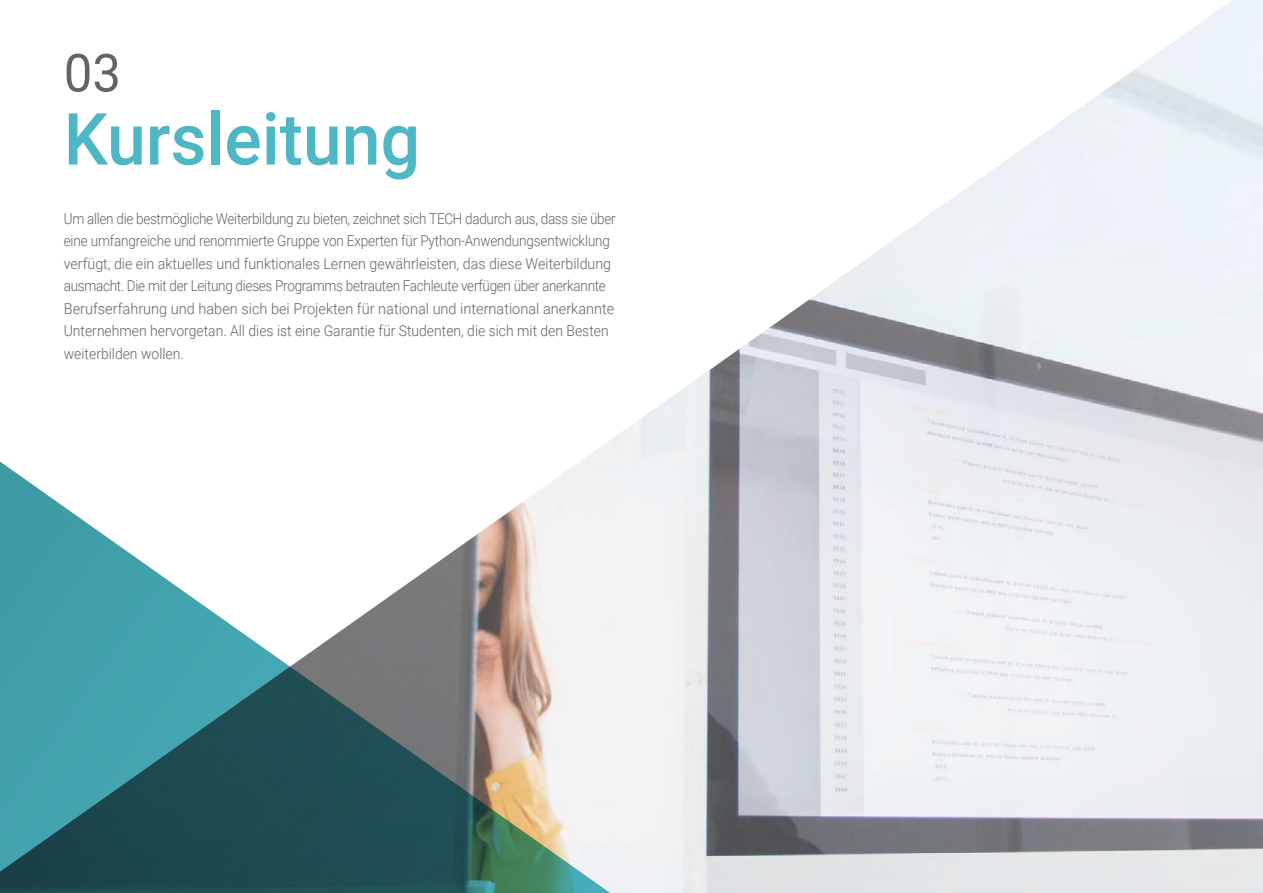
<style>
.page{position:relative;width:1263px;height:893px;background:#fff}
.page>*{position:absolute;margin:0;border:0;box-sizing:border-box;transform-origin:0 0}
.t1{font:500 72px "Roboto";color:#4db7c5}
.t2{font:52.5px "Roboto";color:#61646a}
.t3{font:300 15px/22.5px "Roboto";color:#61646a;scale:.9 1}
</style>
<div class="page">
<img style="left:603px;top:0;width:660px;height:893px">
<svg style="left:0;top:446px;width:640px;height:447px"></svg>
<h2 class="t2" style="left:64px;top:36px;width:59px">03</h2>
<h1 class="t1" style="left:64px;top:89px;width:358px">Kursleitung</h1>
<p class="t3" style="left:64px;top:207px;width:615px">Um allen die bestmögliche Weiterbildung zu bieten, zeichnet sich TECH dadurch aus, dass sie über eine umfangreiche und renommierte Gruppe von Experten für Python-Anwendungsentwicklung verfügt, die ein aktuelles und funktionales Lernen gewährleisten, das diese Weiterbildung ausmacht. Die mit der Leitung dieses Programms betrauten Fachleute verfügen über anerkannte Berufserfahrung und haben sich bei Projekten für national und international anerkannte Unternehmen hervorgetan. All dies ist eine Garantie für Studenten, die sich mit den Besten weiterbilden wollen.</p>
</div>
